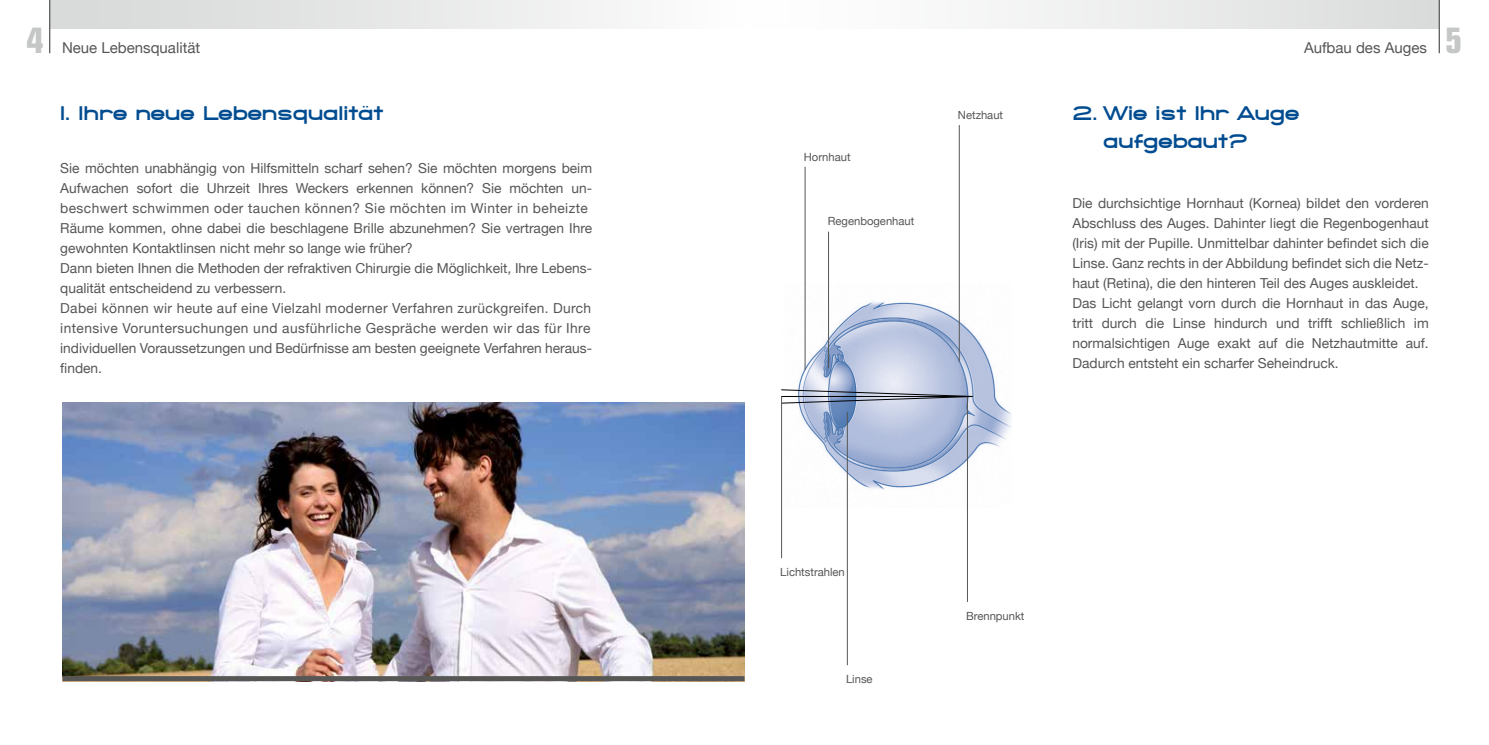
<style>
.page{position:relative;width:1489px;height:745px;background:#fff}
.page>*{position:absolute;margin:0;border:0;box-sizing:border-box;transform-origin:0 0}
.t1{font:700 condensed 35px "Eurostile";color:#c5c6c6}
.t2{font:800 20px/27.5px "SF Grandezza";color:#004c90}
.t3{font:15px "Helvetica Neue";color:#565655}
.t4{font:13.75px/20px "Helvetica Neue";color:#565655}
.t5{font:11.25px "Helvetica Neue";color:#565655}
</style>
<div class="page">
<div style="left:50px;top:0;width:694px;height:28px;background:linear-gradient(to right,#d5d6d6,#fcfcfc)"></div>
<div style="left:744px;top:0;width:695px;height:28px;background:linear-gradient(to right,#fff,#dbdcdc)"></div>
<hr style="left:1438px;top:0;width:1px;height:53px;background:#565655">
<hr style="left:49px;top:0;width:1px;height:53px;background:#565655">
<img style="left:63px;top:402px;width:681px;height:273px">
<svg style="left:63px;top:675px;width:681px;height:5px;background:#726d69"></svg>
<img style="left:798px;top:283px;width:213px;height:224px">
<hr style="left:958px;top:125px;width:1px;height:236px;background:#565655">
<hr style="left:804px;top:167px;width:1px;height:202px;background:#565655">
<hr style="left:828px;top:231px;width:1px;height:137px;background:#565655">
<hr style="left:846px;top:412px;width:1px;height:252px;background:#565655">
<hr style="left:966px;top:396px;width:1px;height:205px;background:#565655">
<svg style="left:781px;top:388px;width:192px;height:16px;background:#9ea7ba"></svg>
<hr style="left:781px;top:396px;width:1px;height:161px;background:#565655">
<h1 class="t1" style="left:27px;top:19px;width:19px">4</h1>
<p class="t3" style="left:62px;top:37px;width:140px">Neue Lebensqualität</p>
<p class="t3" style="left:1303px;top:37px;width:124px">Aufbau des Auges</p>
<h1 class="t1" style="left:1444px;top:19px;width:19px">5</h1>
<h2 class="t2" style="left:60px;top:99px;width:325px">1. Ihre neue Lebensqualität</h2>
<p class="t4" style="left:60px;top:158px;width:533px">Sie möchten unabhängig von Hilfsmitteln scharf sehen? Sie möchten morgens beim Aufwachen sofort die Uhrzeit Ihres Weckers erkennen können? Sie möchten un&shy;beschwert schwimmen oder tauchen können? Sie möchten im Winter in beheizte Räume kommen, ohne dabei die beschlagene Brille abzunehmen? Sie vertragen Ihre gewohnten Kontaktlinsen nicht mehr so lange wie früher?<br>Dann bieten Ihnen die Methoden der refraktiven Chirurgie die Möglichkeit, Ihre Lebens&shy;qualität entscheidend zu verbessern.<br>Dabei können wir heute auf eine Vielzahl moderner Verfahren zurückgreifen. Durch intensive Voruntersuchungen und ausführliche Gespräche werden wir das für Ihre individuellen Voraussetzungen und Bedürfnisse am besten geeignete Verfahren heraus&shy;finden.</p>
<p class="t5" style="left:803px;top:148px;width:48px">Hornhaut</p>
<p class="t5" style="left:827px;top:213px;width:88px">Regenbogenhaut</p>
<p class="t5" style="left:957px;top:107px;width:47px">Netzhaut</p>
<h2 class="t2" style="left:1103px;top:99px;width:197px;text-indent:-31px">2. Wie ist Ihr Auge aufgebaut?</h2>
<p class="t4" style="left:1072px;top:194px;width:358px">Die durchsichtige Hornhaut (Kornea) bildet den vorderen Abschluss des Auges. Dahinter liegt die Regenbogenhaut (Iris) mit der Pupille. Unmittelbar dahinter befindet sich die Linse. Ganz rechts in der Abbildung befindet sich die Netz&shy;haut (Retina), die den hinteren Teil des Auges auskleidet.<br>Das Licht gelangt vorn durch die Hornhaut in das Auge, tritt durch die Linse hindurch und trifft schließlich im normalsichtigen Auge exakt auf die Netzhautmitte auf.<br>Dadurch entsteht ein scharfer Seheindruck.</p>
<p class="t5" style="left:780px;top:563px;width:66px">Lichtstrahlen</p>
<p class="t5" style="left:846px;top:670px;width:28px">Linse</p>
<p class="t5" style="left:966px;top:607px;width:60px">Brennpunkt</p>
</div>
